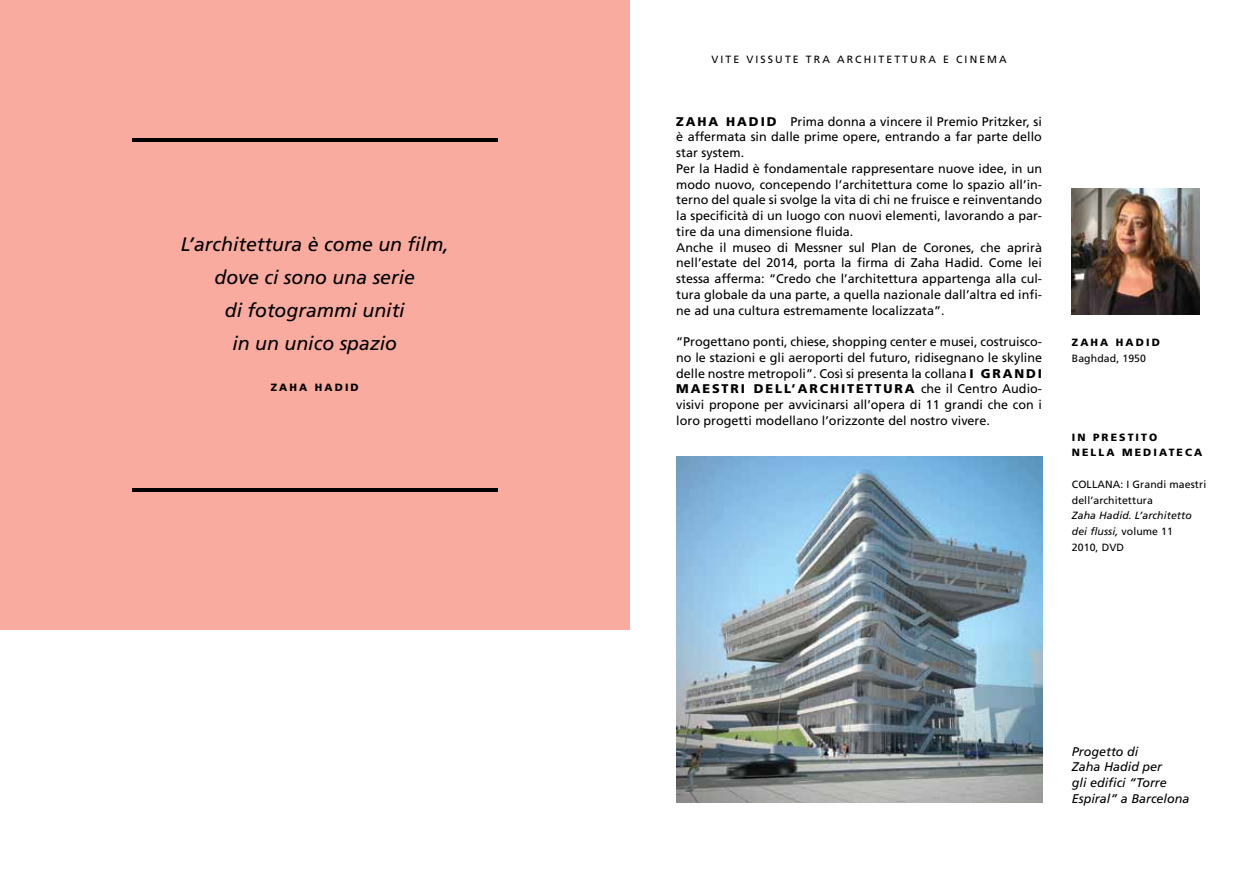
<style>
.page{position:relative;width:1259px;height:893px;background:#fff}
.page>*{position:absolute;margin:0;border:0;box-sizing:border-box;transform-origin:0 0}
.t1{font:italic 19.5px/33px "Frutiger";color:#000;text-align:center}
.t2{font:12.6px/15.8px "Frutiger";color:#000}
.t3{font:italic 12.6px/15.8px "Frutiger";color:#000}
.t4{font:900 12.6px "Frutiger";color:#000}
.t5{font:10.5px/15.8px "Frutiger";letter-spacing:.01em;color:#000}
.t6{font:italic 10.5px/15.8px "Frutiger";letter-spacing:.01em;color:#000}
.t7{font:900 10.5px/15.8px "Frutiger";letter-spacing:.2em;color:#000}
.t8{font:10.5px "Frutiger";letter-spacing:.2em;color:#000}
.s1{font-weight:900}
.s2{font-style:normal}
</style>
<div class="page">
<img style="left:1071px;top:189px;width:128px;height:126px">
<img style="left:676px;top:457px;width:366px;height:346px">
<div style="left:0;top:0;width:629px;height:630px;background:#f8ab9e"></div>
<hr style="left:132px;top:138px;width:365px;height:3px;background:#000">
<hr style="left:132px;top:488px;width:365px;height:3px;background:#000">
<h1 class="t1" style="left:181px;top:228px;width:270px">L’architettura è come un film, dove ci sono una serie<br>di fotogrammi uniti<br>in un unico spazio</h1>
<p class="t7" style="left:271px;top:379px;width:90px">ZAHA HADID</p>
<p class="t8" style="left:711px;top:53px;width:297px">VITE VISSUTE TRA ARCHITETTURA E CINEMA</p>
<p class="t2" style="left:676px;top:113px;width:367px;text-indent:114px">Prima donna a vincere il Premio Pritzker, si è affermata sin dalle prime opere, entrando a far parte dello star system.<br>Per la Hadid è fondamentale rappresentare nuove idee, in un modo nuovo, concependo l’architettura come lo spazio all’in&shy;terno del quale si svolge la vita di chi ne fruisce e reinventando la specificità di un luogo con nuovi elementi, lavorando a par&shy;tire da una dimensione fluida.<br>Anche il museo di Messner sul Plan de Corones, che aprirà nell’estate del 2014, porta la firma di Zaha Hadid. Come lei stessa afferma: “Credo che l’architettura appartenga alla cul&shy;tura globale da una parte, a quella nazionale dall’altra ed infi&shy;ne ad una cultura estremamente localizzata”.</p>
<p class="t2" style="left:676px;top:334px;width:367px;text-align:justify">“Progettano ponti, chiese, shopping center e musei, costruisco&shy;no le stazioni e gli aeroporti del futuro, ridisegnano le skyline delle nostre metropoli”. Così si presenta la collana <span class="s1">I GRANDI MAESTRI DELL’ARCHITETTURA</span> che il Centro Audio&shy;visivi propone per avvicinarsi all’opera di 11 grandi che con i loro progetti modellano l’orizzonte del nostro vivere.</p>
<p class="t7" style="left:1071px;top:334px;width:90px">ZAHA HADID</p>
<p class="t4" style="left:676px;top:114px;width:22px">ZAHA</p>
<p class="t4" style="left:726px;top:114px;width:22px">HADID</p>
<p class="t5" style="left:1071px;top:350px;width:76px">Baghdad, 1950</p>
<p class="t7" style="left:1071px;top:429px;width:132px">IN PRESTITO<br>NELLA MEDIATECA</p>
<p class="t5" style="left:1071px;top:476px;width:136px">COLLANA: I Grandi maestri dell’architettura</p>
<p class="t6" style="left:1071px;top:508px;width:121px">Zaha Hadid. L’architetto dei flussi, <span class="s2">volume 11<br>2010, DVD</span></p>
<p class="t3" style="left:1071px;top:743px;width:119px">Progetto di<br>Zaha Hadid per<br>gli edifici “Torre<br>Espiral” a Barcelona</p>
</div>
